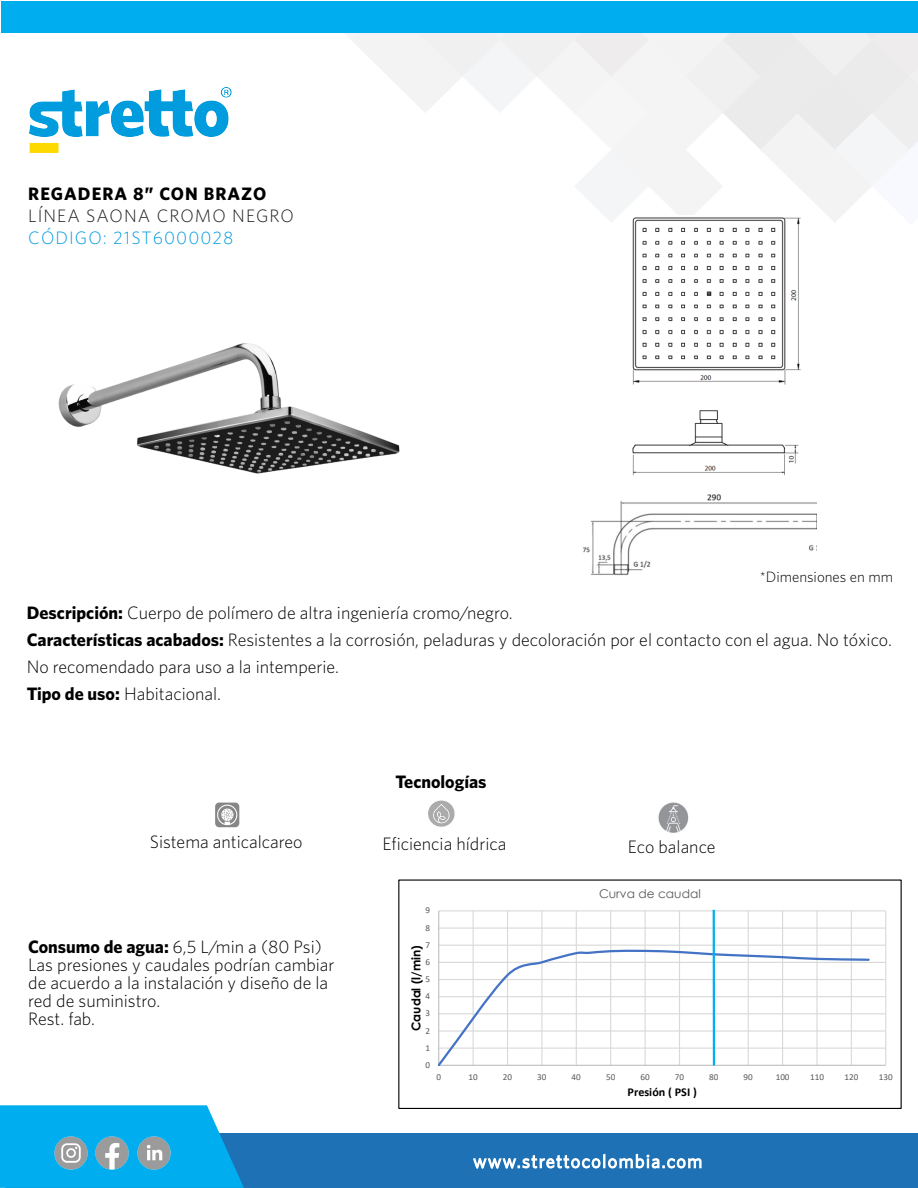
<style>
.page{position:relative;width:918px;height:1188px;background:#fff}
.page>*{position:absolute;margin:0;border:0;box-sizing:border-box;transform-origin:0 0}
.t1{font:300 18px/18px "Whitney";color:#000}
.t2{font:300 18px "Whitney";letter-spacing:.06em;color:#1d1d1b}
.t3{font:700 18px "Whitney";letter-spacing:.06em;color:#000}
.t4{font:300 18px "Whitney";letter-spacing:.06em;color:#009bdf}
.t5{font:700 18px "Whitney";color:#000}
.t6{font:300 15px "Whitney";color:#000}
.t7{font:700 12.15px "Century Gothic";color:#000}
.t8{font:12px "Century Gothic";color:#595959}
.t9{font:700 12px "Calibri";color:#000}
.t10{font:9px "Calibri";letter-spacing:.005em;color:#595959}
.s1{font-weight:700}
</style>
<div class="page">
<img style="left:58px;top:343px;width:342px;height:131px">
<svg style="left:345px;top:33px;width:573px;height:189px"></svg>
<div style="left:2px;top:1px;width:916px;height:32px;background:#00aeef"></div>
<div style="left:5px;top:1134px;width:913px;height:54px;background:#1d71b4"></div>
<svg style="left:0;top:1105px;width:244px;height:83px;background:#0fafed"></svg>
<img style="left:29px;top:87px;width:203px;height:66px">
<img style="left:136px;top:1135px;width:36px;height:37px">
<img style="left:94px;top:1135px;width:36px;height:37px">
<img style="left:52px;top:1135px;width:37px;height:37px">
<svg style="left:473px;top:1153px;width:229px;height:16px"></svg>
<img style="left:428px;top:800px;width:27px;height:27px">
<img style="left:658px;top:802px;width:31px;height:31px">
<img style="left:215px;top:802px;width:25px;height:26px">
<img style="left:630px;top:216px;width:171px;height:259px">
<img style="left:583px;top:494px;width:234px;height:82px">
<hr style="left:439px;top:910px;width:447px;height:1px;background:#d9d9d9">
<hr style="left:439px;top:928px;width:447px;height:1px;background:#d9d9d9">
<hr style="left:439px;top:945px;width:447px;height:1px;background:#d9d9d9">
<hr style="left:439px;top:962px;width:447px;height:1px;background:#d9d9d9">
<hr style="left:439px;top:979px;width:447px;height:1px;background:#d9d9d9">
<hr style="left:439px;top:996px;width:447px;height:1px;background:#d9d9d9">
<hr style="left:439px;top:1013px;width:447px;height:1px;background:#d9d9d9">
<hr style="left:439px;top:1030px;width:447px;height:2px;background:#d9d9d9">
<hr style="left:439px;top:1048px;width:447px;height:1px;background:#d9d9d9">
<hr style="left:885px;top:911px;width:1px;height:154px;background:#d9d9d9">
<hr style="left:851px;top:911px;width:1px;height:154px;background:#d9d9d9">
<hr style="left:816px;top:911px;width:2px;height:154px;background:#d9d9d9">
<hr style="left:782px;top:911px;width:1px;height:154px;background:#d9d9d9">
<hr style="left:748px;top:911px;width:1px;height:154px;background:#d9d9d9">
<hr style="left:679px;top:911px;width:1px;height:154px;background:#d9d9d9">
<hr style="left:645px;top:911px;width:1px;height:154px;background:#d9d9d9">
<hr style="left:610px;top:911px;width:1px;height:154px;background:#d9d9d9">
<hr style="left:576px;top:911px;width:1px;height:154px;background:#d9d9d9">
<hr style="left:541px;top:911px;width:1px;height:154px;background:#d9d9d9">
<hr style="left:507px;top:911px;width:1px;height:154px;background:#d9d9d9">
<hr style="left:473px;top:911px;width:1px;height:154px;background:#d9d9d9">
<hr style="left:438px;top:911px;width:1px;height:154px;background:#bfbfbf">
<hr style="left:439px;top:1065px;width:447px;height:1px;background:#bfbfbf">
<svg style="left:439px;top:949px;width:432px;height:117px"></svg>
<div style="left:399px;top:880px;width:502px;height:229px;border:1px solid #000"></div>
<svg style="left:713px;top:910px;width:2px;height:155px"></svg>
<p class="t3" style="left:28px;top:183px;width:239px">REGADERA 8” CON BRAZO</p>
<p class="t2" style="left:28px;top:205px;width:267px">LÍNEA SAONA CROMO NEGRO</p>
<p class="t4" style="left:28px;top:227px;width:207px">CÓDIGO: 21ST6000028</p>
<p class="t6" style="left:760px;top:568px;width:135px">*Dimensiones en mm</p>
<p class="t1" style="left:27px;top:599px;width:867px;line-height:27px"><span class="s1">Descripción:</span> Cuerpo de polímero de altra ingeniería cromo/negro.<br><span class="s1">Características acabados:</span> Resistentes a la corrosión, peladuras y decoloración por el contacto con el agua. No tóxico.<br>No recomendado para uso a la intemperie.<br><span class="s1">Tipo de uso:</span> Habitacional.</p>
<p class="t1" style="left:150px;top:832px;width:154px">Sistema anticalcareo</p>
<p class="t1" style="left:28px;top:938px;width:308px"><span class="s1">Consumo de agua:</span> 6,5 L/min a (80 Psi)<br>Las presiones y caudales podrían cambiar de acuerdo a la instalación y diseño de la red de suministro.<br>Rest. fab.</p>
<p class="t5" style="left:395px;top:771px;width:93px">Tecnologías</p>
<p class="t1" style="left:383px;top:834px;width:125px">Eficiencia hídrica</p>
<p class="t1" style="left:628px;top:837px;width:89px">Eco balance</p>
<p class="t10" style="left:426px;top:904px;width:6px">9</p>
<p class="t10" style="left:426px;top:921px;width:6px">8</p>
<p class="t10" style="left:426px;top:939px;width:6px">7</p>
<p class="t7" style="left:407px;top:1031px;width:87px;rotate:-90deg">Caudal (l/min)</p>
<p class="t10" style="left:426px;top:956px;width:6px">6</p>
<p class="t10" style="left:426px;top:973px;width:6px">5</p>
<p class="t10" style="left:426px;top:990px;width:6px">4</p>
<p class="t10" style="left:426px;top:1007px;width:6px">3</p>
<p class="t10" style="left:426px;top:1024px;width:6px">2</p>
<p class="t10" style="left:426px;top:1041px;width:6px">1</p>
<p class="t10" style="left:426px;top:1059px;width:6px">0</p>
<p class="t8" style="left:599px;top:885px;width:103px">Curva de caudal</p>
<p class="t10" style="left:436px;top:1070px;width:6px">0</p>
<p class="t10" style="left:468px;top:1070px;width:11px">10</p>
<p class="t10" style="left:503px;top:1070px;width:11px">20</p>
<p class="t10" style="left:537px;top:1070px;width:11px">30</p>
<p class="t10" style="left:572px;top:1070px;width:11px">40</p>
<p class="t10" style="left:606px;top:1070px;width:11px">50</p>
<p class="t10" style="left:640px;top:1070px;width:11px">60</p>
<p class="t10" style="left:675px;top:1070px;width:11px">70</p>
<p class="t10" style="left:709px;top:1070px;width:11px">80</p>
<p class="t10" style="left:744px;top:1070px;width:11px">90</p>
<p class="t10" style="left:776px;top:1070px;width:15px">100</p>
<p class="t10" style="left:810px;top:1070px;width:15px">110</p>
<p class="t10" style="left:844px;top:1070px;width:15px">120</p>
<p class="t10" style="left:879px;top:1070px;width:15px">130</p>
<p class="t9" style="left:628px;top:1083px;width:71px">Presión ( PSI )</p>
</div>
